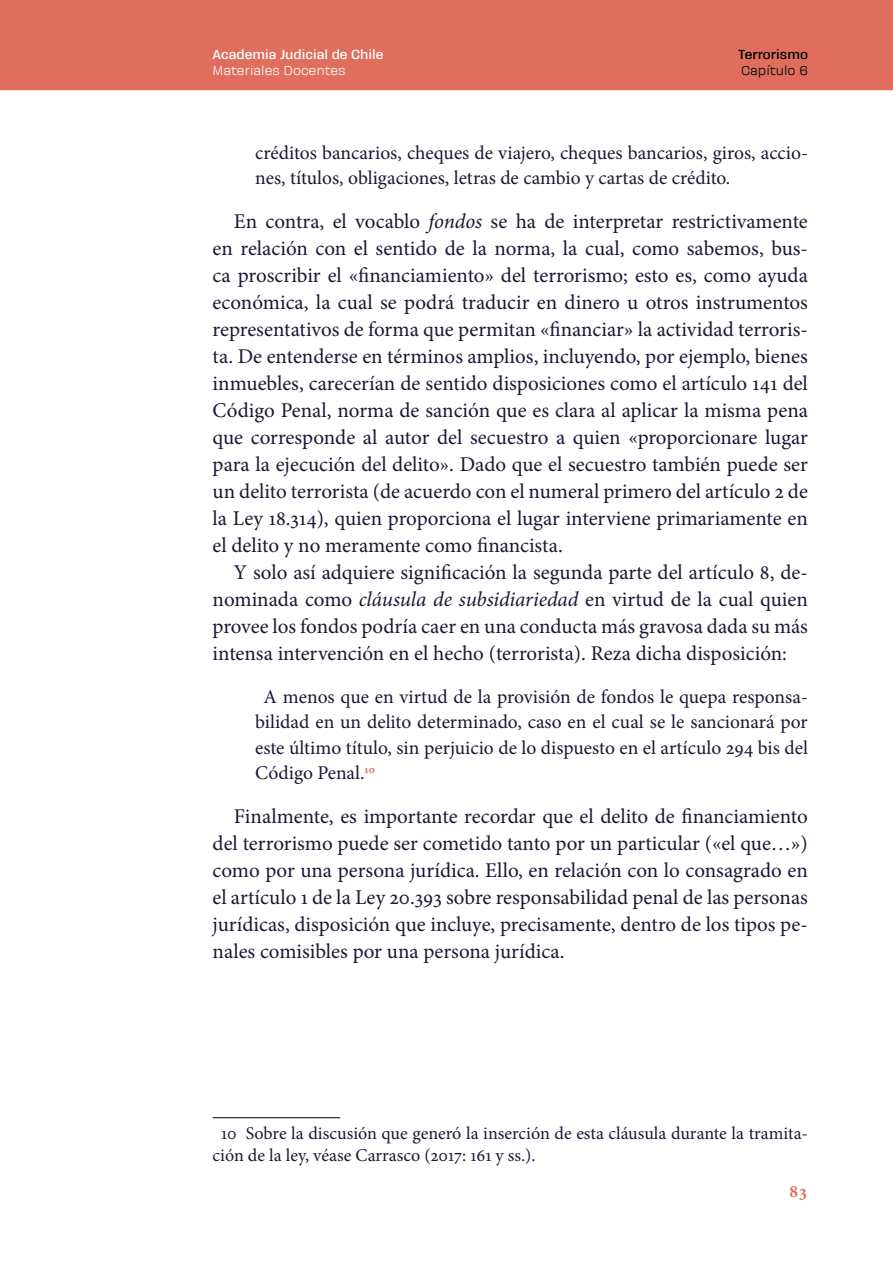
<style>
.page{position:relative;width:893px;height:1263px;background:#fff}
.page>*{position:absolute;margin:0;border:0;box-sizing:border-box;transform-origin:0 0}
.aj-body{font:21px/27px "Minion Pro";color:#1a1835;text-align:justify}
.aj-quote{font:19.5px/25.5px "Minion Pro";color:#1a1835}
.aj-footnote{font:18px/21.6px "Minion Pro";color:#1a1835}
.t1{font:700 18px "Minion Pro";color:#df6e5e}
.t2{font:700 13.5px "Galeana Standard";color:#fff}
.t3{font:13.5px "Galeana Standard";color:#fff}
.t4{font:700 13.5px "Galeana Standard";color:#000}
.t5{font:13.5px "Galeana Standard";color:#000}
.s1{font-style:italic}
</style>
<div class="page">
<div style="left:0;top:0;width:893px;height:89px;background:#df6e5e"></div>
<hr style="left:0;top:89px;width:893px;height:1px;background:#df6e5e">
<hr style="left:213px;top:1117px;width:127px;height:1px;background:#000">
<p class="t2" style="left:213px;top:47px;width:172px">Academia Judicial de Chile</p>
<p class="t3" style="left:213px;top:63px;width:134px">Materiales Docentes</p>
<p class="t4" style="left:738px;top:47px;width:71px">Terrorismo</p>
<p class="t5" style="left:741px;top:63px;width:68px">Capítulo 6</p>
<p class="aj-quote" style="left:255px;top:140px;width:554px">créditos bancarios, cheques de viajero, cheques bancarios, giros, accio&shy;nes, títulos, obligaciones, letras de cambio y cartas de crédito.</p>
<p class="aj-body" style="left:213px;top:208px;width:597px;text-indent:21px">En contra, el vocablo <span class="s1">fondos</span> se ha de interpretar restrictivamente en relación con el sentido de la norma, la cual, como sabemos, bus&shy;ca proscribir el «financiamiento» del terrorismo; esto es, como ayuda económica, la cual se podrá traducir en dinero u otros instrumentos representativos de forma que permitan «financiar» la actividad terroris&shy;ta. De entenderse en términos amplios, incluyendo, por ejemplo, bienes inmuebles, carecerían de sentido disposiciones como el artículo 141 del Código Penal, norma de sanción que es clara al aplicar la misma pena que corresponde al autor del secuestro a quien «proporcionare lugar para la ejecución del delito». Dado que el secuestro también puede ser un delito terrorista (de acuerdo con el numeral primero del artículo 2 de la Ley 18.314), quien proporciona el lugar interviene primariamente en el delito y no meramente como financista.</p>
<p class="aj-body" style="left:213px;top:559px;width:597px;text-indent:21px">Y solo así adquiere significación la segunda parte del artículo 8, de&shy;nominada como <span class="s1">cláusula de subsidiariedad</span> en virtud de la cual quien provee los fondos podría caer en una conducta más gravosa dada su más intensa intervención en el hecho (terrorista). Reza dicha disposición:</p>
<p class="aj-quote" style="left:255px;top:684px;width:554px;text-align:justify;text-indent:9px">A menos que en virtud de la provisión de fondos le quepa responsa&shy;bilidad en un delito determinado, caso en el cual se le sancionará por este último título, sin perjuicio de lo dispuesto en el artículo 294 bis del Código Penal.<sup>10</sup></p>
<p class="aj-body" style="left:213px;top:803px;width:597px;text-indent:21px">Finalmente, es importante recordar que el delito de financiamiento del terrorismo puede ser cometido tanto por un particular («el que…») como por una persona jurídica. Ello, en relación con lo consagrado en el artículo 1 de la Ley 20.393 sobre responsabilidad penal de las personas jurídicas, disposición que incluye, precisamente, dentro de los tipos pe&shy;nales comisibles por una persona jurídica.</p>
<p class="aj-footnote" style="left:213px;top:1123px;width:597px;text-indent:9px">10 Sobre la discusión que generó la inserción de esta cláusula durante la tramita&shy;ción de la ley, véase Carrasco (2017: 161 y ss.).</p>
<p class="t1" style="left:789px;top:1178px;width:20px">83</p>
</div>
